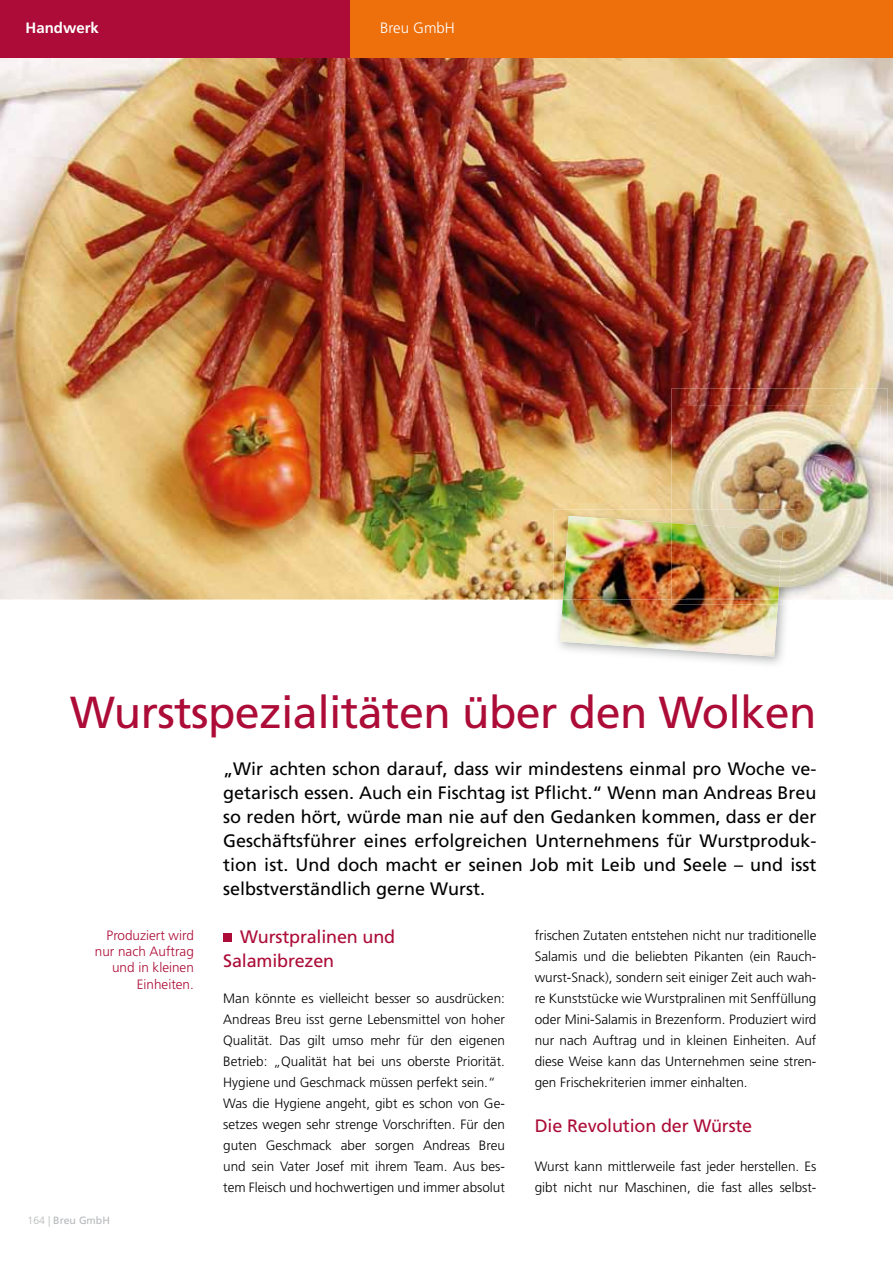
<style>
.page{position:relative;width:893px;height:1263px;background:#fff}
.page>*{position:absolute;margin:0;border:0;box-sizing:border-box;transform-origin:0 0}
.t1{font:44.85px "Frutiger LT Std";letter-spacing:-.015em;color:#ac0c37}
.t2{font:18px/24px "Frutiger LT Std";color:#000;text-align:justify}
.t3{font:18px/24px "Frutiger LT Std";letter-spacing:-.01em;color:#ac0c37}
.t4{font:700 15px "Frutiger LT Std";color:#fff}
.t5{font:300 15px "Frutiger LT Std";color:#fff}
.t6{font:300 13.5px/21px "Frutiger LT Std";color:#000}
.t7{font:300 13.5px/16.2px "Frutiger LT Std";color:#ac0c37;text-align:right}
.t8{font:10.5px "Frutiger LT Std";color:#b6b8ba}
.s1{font-weight:300}
</style>
<div class="page">
<div style="left:223px;top:933px;width:9px;height:9px;background:#ac0c37"></div>
<img style="left:0;top:57px;width:893px;height:543px">
<img style="left:554px;top:510px;width:232px;height:154px">
<img style="left:560px;top:600px;width:160px;height:53px">
<img style="left:720px;top:605px;width:58px;height:52px">
<img style="left:563px;top:516px;width:108px;height:84px">
<img style="left:671px;top:388px;width:217px;height:217px">
<img style="left:671px;top:523px;width:107px;height:77px">
<img style="left:686px;top:405px;width:194px;height:194px">
<img style="left:686px;top:510px;width:109px;height:89px">
<img style="left:686px;top:524px;width:97px;height:75px">
<div style="left:0;top:0;width:350px;height:57px;background:#ac0c37"></div>
<div style="left:350px;top:0;width:543px;height:57px;background:#ed700d"></div>
<p class="t4" style="left:26px;top:18px;width:75px">Handwerk</p>
<p class="t5" style="left:380px;top:19px;width:76px">Breu GmbH</p>
<h1 class="t1" style="left:70px;top:686px;width:748px">Wurstspezialitäten über den Wolken</h1>
<p class="t7" style="left:95px;top:927px;width:101px">Produziert wird nur nach Auftrag und in kleinen<br>Einheiten.</p>
<p class="t8" style="left:28px;top:1214px;width:84px"><span class="s1">164 |</span> Breu GmbH</p>
<p class="t2" style="left:223px;top:757px;width:595px">„Wir achten schon darauf, dass wir mindestens einmal pro Woche ve&shy;getarisch essen. Auch ein Fischtag ist Pflicht.“ Wenn man Andreas Breu so reden hört, würde man nie auf den Gedanken kommen, dass er der Geschäftsführer eines erfolgreichen Unternehmens für Wurstproduk&shy;tion ist. Und doch macht er seinen Job mit Leib und Seele – und isst selbstverständlich gerne Wurst.</p>
<h2 class="t3" style="left:223px;top:925px;width:173px;text-indent:17px">Wurstpralinen und<br>Salamibrezen</h2>
<p class="t6" style="left:223px;top:988px;width:283px">Man könnte es vielleicht besser so ausdrücken:<br>Andreas Breu isst gerne Lebensmittel von hoher Qualität. Das gilt umso mehr für den eigenen Betrieb: „Qualität hat bei uns oberste Priorität.<br>Hygiene und Geschmack müssen perfekt sein.“ Was die Hygiene angeht, gibt es schon von Ge&shy;setzes wegen sehr strenge Vorschriften. Für den guten Geschmack aber sorgen Andreas Breu und sein Vater Josef mit ihrem Team. Aus bes&shy;tem Fleisch und hochwertigen und immer absolut</p>
<p class="t6" style="left:535px;top:925px;width:283px;text-align:justify">frischen Zutaten entstehen nicht nur traditionelle Salamis und die beliebten Pikanten (ein Rauch&shy;wurst-Snack), sondern seit einiger Zeit auch wah&shy;re Kunststücke wie Wurstpralinen mit Senffüllung oder Mini-Salamis in Brezenform. Produziert wird nur nach Auftrag und in kleinen Einheiten. Auf diese Weise kann das Unternehmen seine stren&shy;gen Frischekriterien immer einhalten.</p>
<h2 class="t3" style="left:535px;top:1114px;width:219px">Die Revolution der Würste</h2>
<p class="t6" style="left:535px;top:1156px;width:283px">Wurst kann mittlerweile fast jeder herstellen. Es gibt nicht nur Maschinen, die fast alles selbst-</p>
</div>
